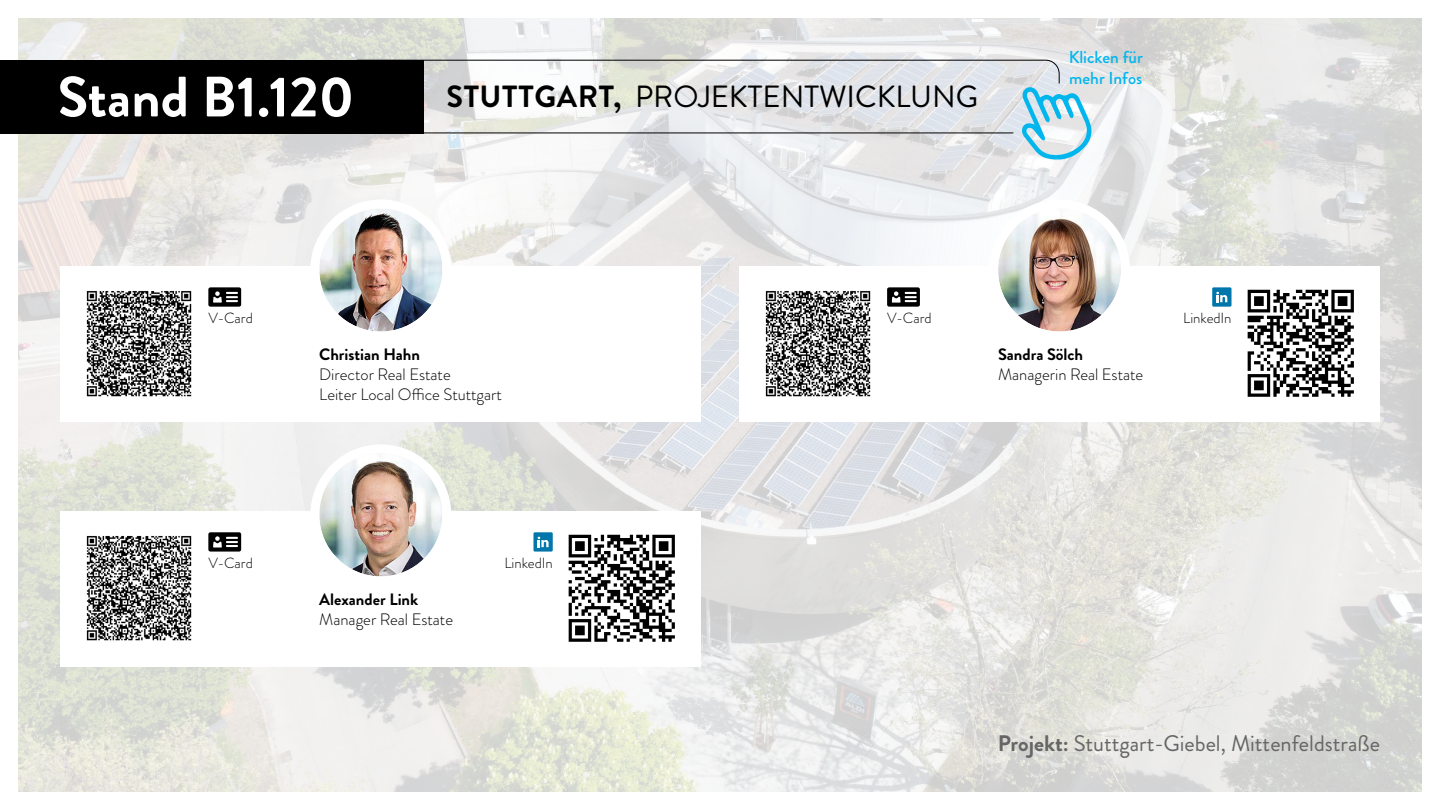
<style>
.page{position:relative;width:1440px;height:810px;background:#fff}
.page>*{position:absolute;margin:0;border:0;box-sizing:border-box;transform-origin:0 0}
.t1{font:700 56.78px "Brandon Grotesque";color:#fff}
.t2{font:30.6px "Brandon Grotesque";color:#000}
.t3{font:22.5px "Brandon Grotesque";color:#666}
.t4{font:500 17.25px/20.7px "Brandon Grotesque";color:#00b6ed}
.t5{font:300 16.5px/19.8px "Brandon Grotesque";color:#000}
.t6{font:700 16.5px "Brandon Grotesque";color:#000}
.t7{font:300 14.77px "Brandon Grotesque";letter-spacing:-.005em;color:#000}
.s1{font-weight:700}
</style>
<div class="page">
<img style="left:19px;top:19px;width:1402px;height:772px">
<div style="left:60px;top:266px;width:641px;height:156px;background:#fff"></div>
<img style="left:86px;top:291px;width:106px;height:106px">
<svg style="left:208px;top:287px;width:33px;height:20px"></svg>
<div style="left:739px;top:266px;width:641px;height:156px;background:#fff"></div>
<img style="left:765px;top:291px;width:106px;height:106px">
<img style="left:1247px;top:289px;width:107px;height:108px">
<svg style="left:887px;top:287px;width:33px;height:20px"></svg>
<div style="left:1212px;top:287px;width:20px;height:20px;background:#0076aa"></div>
<svg style="left:1216px;top:292px;width:11px;height:10px"></svg>
<div style="left:60px;top:511px;width:641px;height:156px;background:#fff"></div>
<img style="left:86px;top:535px;width:106px;height:106px">
<img style="left:568px;top:534px;width:107px;height:108px">
<svg style="left:208px;top:532px;width:33px;height:20px"></svg>
<div style="left:533px;top:532px;width:20px;height:20px;background:#0076aa"></div>
<svg style="left:538px;top:537px;width:11px;height:10px"></svg>
<svg style="left:345px;top:59px;width:715px;height:75px"></svg>
<svg style="left:1021px;top:86px;width:72px;height:76px"></svg>
<img style="left:319px;top:453px;width:123px;height:123px;border-radius:62px">
<div style="left:310px;top:444px;width:141px;height:141px;border:9px solid #fff;border-radius:50%"></div>
<img style="left:319px;top:208px;width:123px;height:124px;border-radius:62px">
<div style="left:310px;top:200px;width:141px;height:141px;border:9px solid #fff;border-radius:50%"></div>
<img style="left:998px;top:208px;width:123px;height:124px;border-radius:62px">
<div style="left:989px;top:200px;width:141px;height:141px;border:9px solid #fff;border-radius:50%"></div>
<div style="left:0;top:60px;width:424px;height:73px;background:#000"></div>
<h1 class="t1" style="left:58px;top:57px;width:298px">Stand B1.120</h1>
<p class="t7" style="left:208px;top:308px;width:46px">V-Card</p>
<h2 class="t2" style="left:446px;top:76px;width:533px"><span class="s1">STUTTGART,</span> PROJEKTENTWICKLUNG</h2>
<p class="t4" style="left:1069px;top:47px;width:76px">Klicken für mehr Infos</p>
<p class="t7" style="left:887px;top:308px;width:46px">V-Card</p>
<p class="t7" style="left:1183px;top:308px;width:50px">LinkedIn</p>
<p class="t6" style="left:319px;top:343px;width:102px">Christian Hahn</p>
<p class="t5" style="left:319px;top:364px;width:184px">Director Real Estate<br>Leiter Local Office Stuttgart</p>
<p class="t7" style="left:208px;top:552px;width:46px">V-Card</p>
<p class="t7" style="left:504px;top:552px;width:50px">LinkedIn</p>
<p class="t6" style="left:319px;top:588px;width:100px">Alexander Link</p>
<p class="t5" style="left:319px;top:609px;width:135px">Manager Real Estate</p>
<p class="t6" style="left:998px;top:343px;width:87px">Sandra Sölch</p>
<p class="t5" style="left:998px;top:364px;width:147px">Managerin Real Estate</p>
<h3 class="t3" style="left:998px;top:727px;width:384px"><span class="s1">Projekt:</span> Stuttgart-Giebel, Mittenfeldstraße</h3>
</div>
